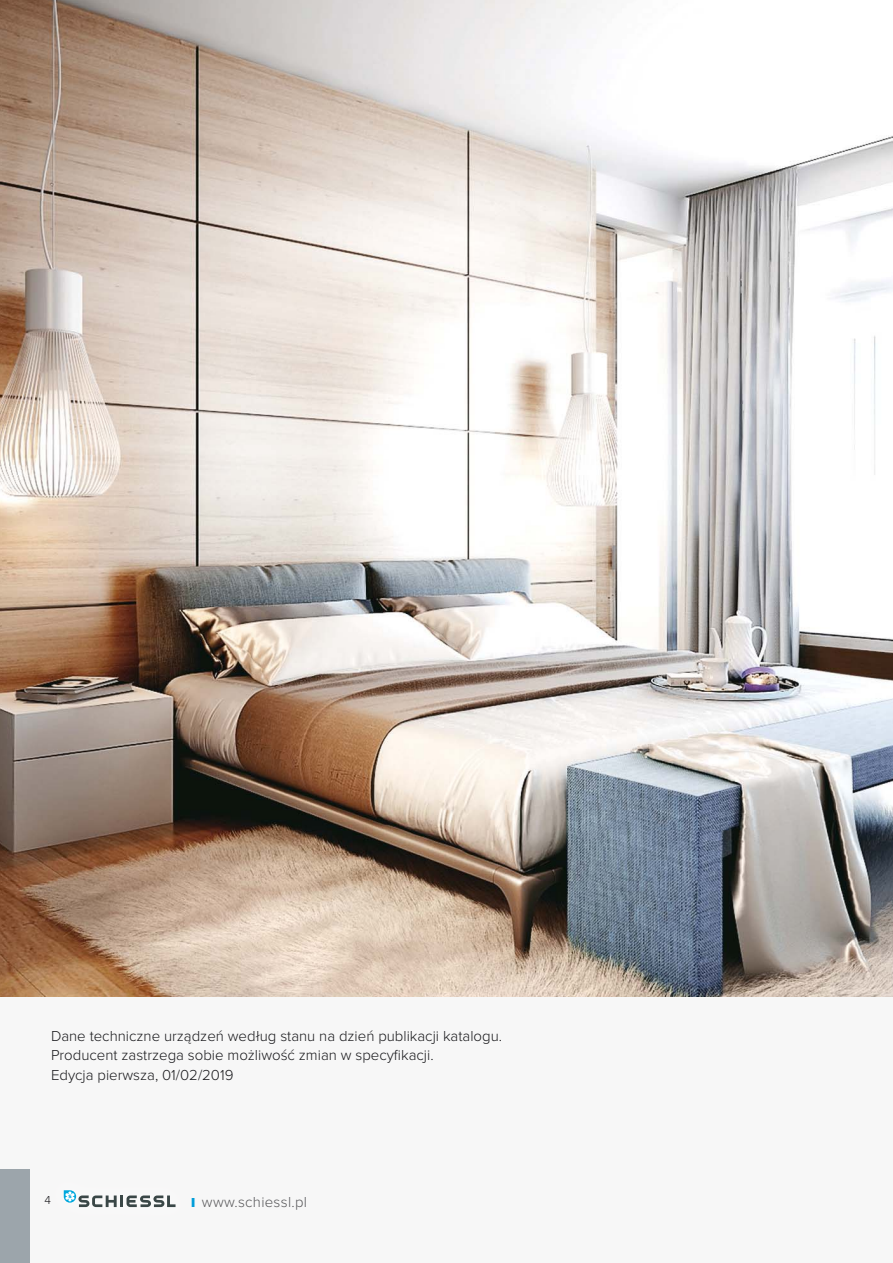
<style>
.page{position:relative;width:893px;height:1263px;background:#f7f7f7}
.page>*{position:absolute;margin:0;border:0;box-sizing:border-box;transform-origin:0 0}
.t1{font:300 15px/19.5px "Proxima Nova";color:#18181b}
.t2{font:300 15px "Proxima Nova";letter-spacing:.02em;color:#58585a}
.t3{font:300 12px "Proxima Nova";color:#18181b}
.s1{font-weight:900;font-size:13.5px;color:#009dd9}
</style>
<div class="page">
<div style="left:0;top:1169px;width:30px;height:94px;background:#9ca5ab"></div>
<svg style="left:64px;top:1190px;width:112px;height:17px"></svg>
<img style="left:0;top:0;width:893px;height:997px">
<p class="t1" style="left:51px;top:1027px;width:452px">Dane techniczne urządzeń według stanu na dzień publikacji katalogu.<br>Producent zastrzega sobie możliwość zmian w specyfikacji.<br>Edycja pierwsza, 01/02/2019</p>
<p class="t3" style="left:45px;top:1196px;width:8px">4</p>
<p class="t2" style="left:191px;top:1197px;width:117px"><span class="s1">I</span> www.schiessl.pl</p>
</div>
